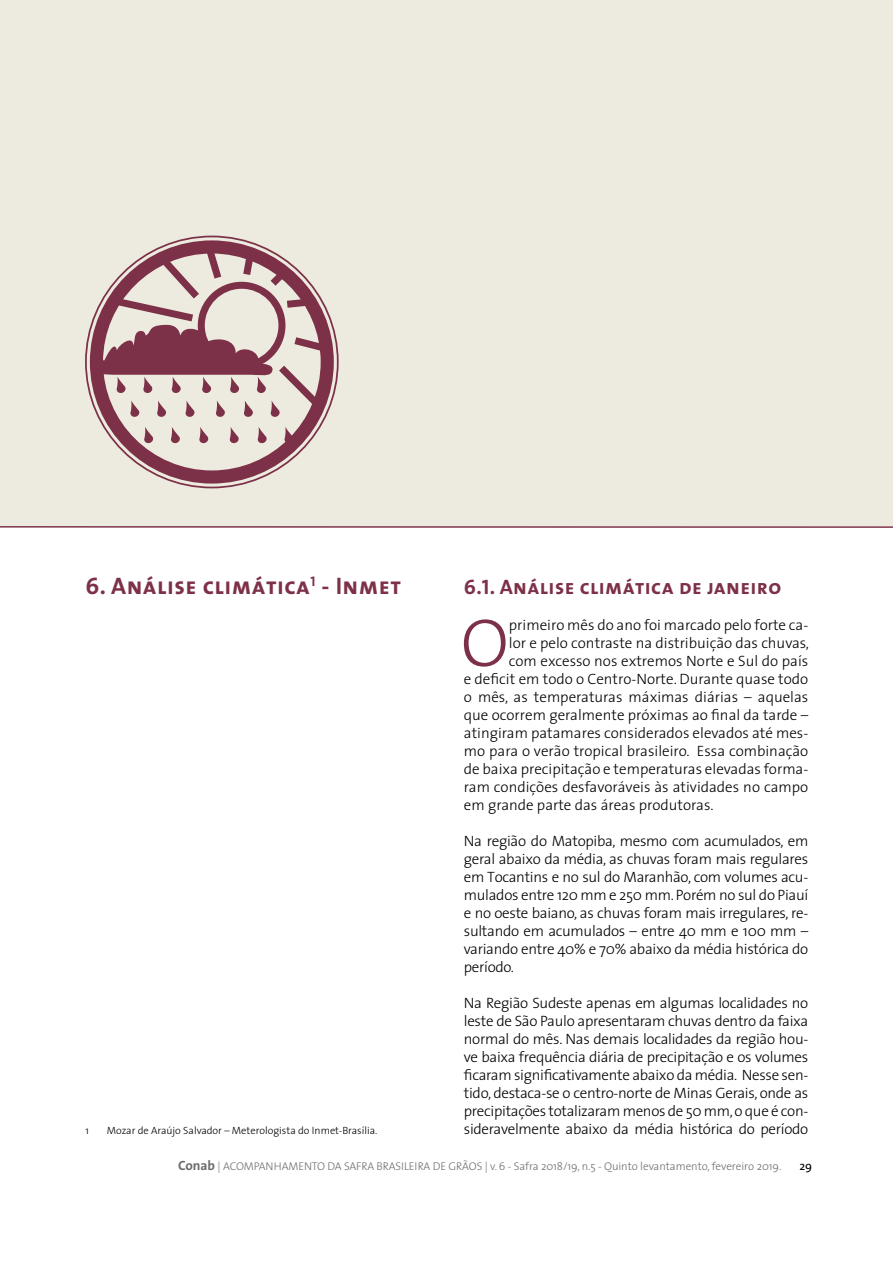
<style>
.page{position:relative;width:893px;height:1263px;background:#fff}
.page>*{position:absolute;margin:0;border:0;box-sizing:border-box;transform-origin:0 0}
.t1{font:300 68.4px "The Sans 3";color:#7d3148}
.t2{font:24px "The Sans 7 Bold Caps";letter-spacing:.02em;color:#7d3148}
.t3{font:21px "The Sans 7 Bold Caps";letter-spacing:.02em;color:#7d3148}
.t4{font:300 15px/18px "The Sans 3";color:#000;text-align:justify}
.t5{font:12px "The Sans 5";color:#000}
.t6{font:300 11.25px "The Sans 3";letter-spacing:-.005em;color:#6d6e71}
.t7{font:300 10.5px "The Sans 3";color:#000}
.s1{font-family:"The Sans 7 Bold Plain";font-weight:400;font-size:13.5px}
</style>
<div class="page">
<div style="left:0;top:0;width:893px;height:526px;background:#edebe0"></div>
<hr style="left:0;top:526px;width:893px;height:2px;background:#7d3148">
<svg style="left:85px;top:236px;width:254px;height:252px"></svg>
<svg style="left:144px;top:427px;width:10px;height:17px"></svg>
<svg style="left:171px;top:427px;width:9px;height:17px"></svg>
<svg style="left:199px;top:427px;width:10px;height:17px"></svg>
<svg style="left:230px;top:427px;width:9px;height:17px"></svg>
<svg style="left:258px;top:427px;width:9px;height:17px"></svg>
<svg style="left:284px;top:427px;width:10px;height:17px"></svg>
<svg style="left:94px;top:245px;width:235px;height:172px"></svg>
<h2 class="t2" style="left:85px;top:566px;width:317px">6. Análise climática<sup>1</sup> - Inmet</h2>
<p class="t7" style="left:85px;top:1122px;width:5px">1</p>
<p class="t7" style="left:107px;top:1122px;width:272px">Mozar de Araújo Salvador – Meterologista do Inmet-Brasília.</p>
<h3 class="t3" style="left:464px;top:569px;width:319px">6.1. Análise climática de janeiro</h3>
<h1 class="t1" style="left:461px;top:586px;width:50px">O</h1>
<p class="t4" style="left:509px;top:615px;width:301px">primeiro mês do ano foi marcado pelo forte ca-</p>
<p class="t4" style="left:509px;top:633px;width:302px">lor e pelo contraste na distribuição das chuvas,</p>
<p class="t4" style="left:509px;top:651px;width:301px">com excesso nos extremos Norte e Sul do país</p>
<p class="t4" style="left:464px;top:669px;width:346px">e deficit em todo o Centro-Norte. Durante quase todo</p>
<p class="t4" style="left:464px;top:687px;width:346px">o mês, as temperaturas máximas diárias – aquelas</p>
<p class="t4" style="left:464px;top:705px;width:346px">que ocorrem geralmente próximas ao final da tarde –</p>
<p class="t4" style="left:464px;top:723px;width:346px">atingiram patamares considerados elevados até mes-</p>
<p class="t4" style="left:464px;top:741px;width:346px">mo para o verão tropical brasileiro. Essa combinação</p>
<p class="t4" style="left:464px;top:759px;width:346px">de baixa precipitação e temperaturas elevadas forma-</p>
<p class="t4" style="left:464px;top:777px;width:346px">ram condições desfavoráveis às atividades no campo</p>
<p class="t4" style="left:464px;top:795px;width:251px">em grande parte das áreas produtoras.</p>
<p class="t4" style="left:464px;top:831px;width:346px">Na região do Matopiba, mesmo com acumulados, em geral abaixo da média, as chuvas foram mais regulares em Tocantins e no sul do Maranhão, com volumes acu&shy;mulados entre 120 mm e 250 mm. Porém no sul do Piauí e no oeste baiano, as chuvas foram mais irregulares, re&shy;sultando em acumulados – entre 40 mm e 100 mm – variando entre 40% e 70% abaixo da média histórica do período.</p>
<p class="t4" style="left:464px;top:993px;width:346px">Na Região Sudeste apenas em algumas localidades no leste de São Paulo apresentaram chuvas dentro da faixa normal do mês. Nas demais localidades da região hou&shy;ve baixa frequência diária de precipitação e os volumes ficaram significativamente abaixo da média. Nesse sen&shy;tido, destaca-se o centro-norte de Minas Gerais, onde as precipitações totalizaram menos de 50 mm, o que é con&shy;sideravelmente abaixo da média histórica do período</p>
<p class="t6" style="left:178px;top:1157px;width:605px"><span class="s1">Conab</span> | ACOMPANHAMENTO DA SAFRA BRASILEIRA DE GRÃOS | v. 6 - Safra 2018/19, n.5 - Quinto levantamento, fevereiro 2019.</p>
<p class="t5" style="left:799px;top:1156px;width:14px">29</p>
</div>
